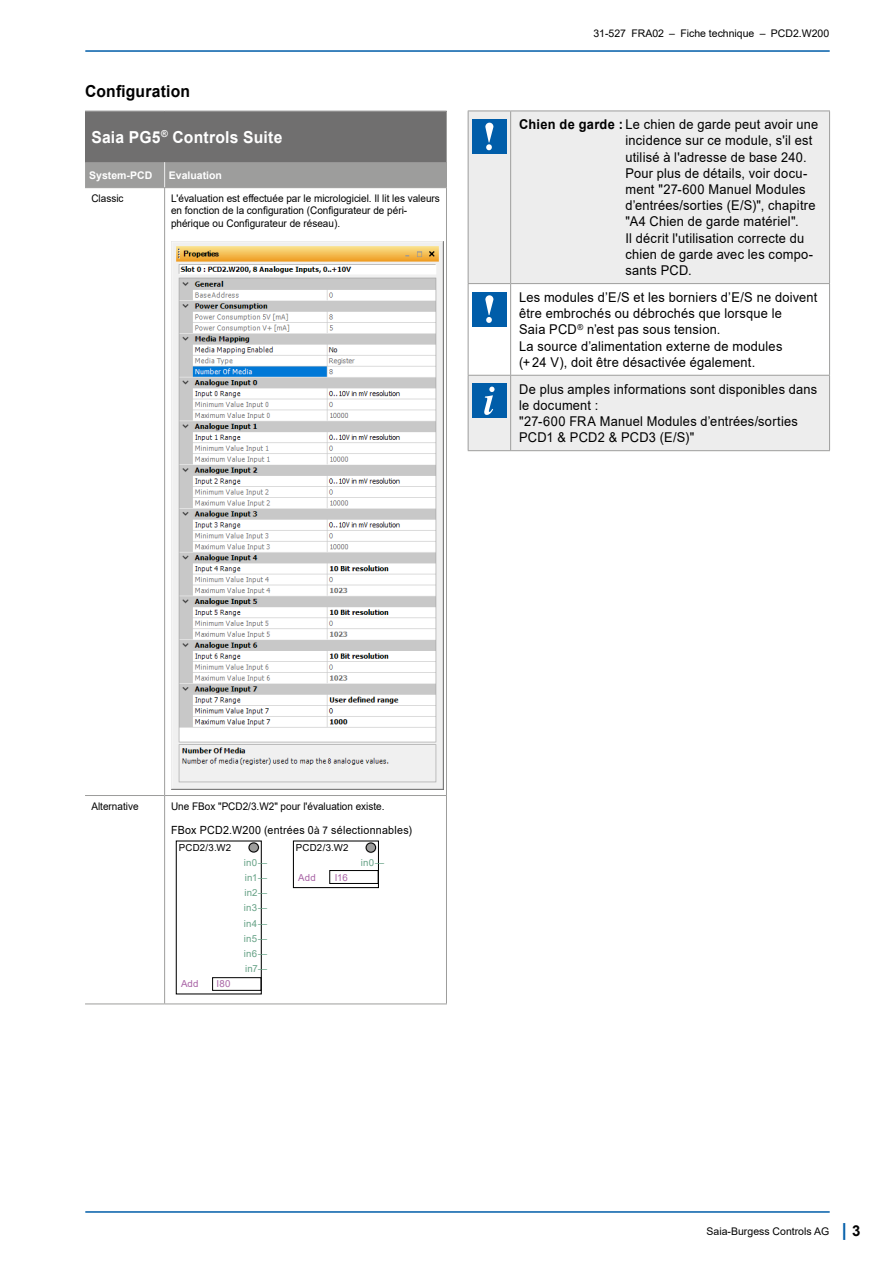
<style>
.page{position:relative;width:893px;height:1263px;background:#fff}
.page>*{position:absolute;margin:0;border:0;box-sizing:border-box;transform-origin:0 0}
.Text__Titel_1_Subtit{font:700 16.5px "Arial";letter-spacing:.015em;color:#fff;scale:.95 1}
.Text__Titel_1_Subtit-2{font:700 16.5px "Arial";letter-spacing:.015em;color:#000;scale:.95 1}
.Text__left_justified{font:13.5px/16.2px "Arial";letter-spacing:.02em;color:#000;scale:.95 1}
.Text__Caption__7_5_8{font:11.25px "Arial";letter-spacing:.025em;color:#000;scale:.95 1}
.Tables__Data-Row__7{font:10.5px/12.6px "Arial";color:#000;scale:.95 1}
.Tables__Data-Row__7-2{font:10.5px "Arial";color:#000}
.Tables__Data_Column{font:700 10.5px "Arial";color:#fff}
.t1{font:9.6px "Arial";letter-spacing:.015em;color:#65a185}
.t2{font:9.6px "Arial";letter-spacing:.02em;color:#000}
.t3{font:9.6px "Arial";letter-spacing:.015em;color:#a863a5}
.s1{font-weight:700}
.s2{font-size:10.5px}
.s3{font-weight:700;font-size:18px;color:#005da9}
.s4{font-weight:700;font-size:15px}
</style>
<div class="page">
<hr style="left:86px;top:1211px;width:743px;height:2px;background:#005da9">
<hr style="left:86px;top:50px;width:743px;height:2px;background:#005da9">
<div style="left:85px;top:111px;width:361px;height:51px;background:#706f6f"></div>
<svg style="left:165px;top:796px;width:214px;height:207px"></svg>
<hr style="left:446px;top:112px;width:1px;height:50px;background:#9d9d9c">
<hr style="left:85px;top:111px;width:80px;height:1px;background:#9d9d9c">
<hr style="left:165px;top:111px;width:282px;height:1px;background:#9d9d9c">
<div style="left:85px;top:162px;width:362px;height:25px;background:#9d9d9c"></div>
<hr style="left:85px;top:187px;width:80px;height:1px;background:#9d9d9c">
<hr style="left:165px;top:187px;width:282px;height:1px;background:#9d9d9c">
<hr style="left:164px;top:188px;width:1px;height:607px;background:#9d9d9c">
<hr style="left:164px;top:796px;width:1px;height:207px;background:#9d9d9c">
<hr style="left:446px;top:188px;width:1px;height:607px;background:#9d9d9c">
<hr style="left:85px;top:795px;width:80px;height:1px;background:#9d9d9c">
<hr style="left:165px;top:795px;width:282px;height:1px;background:#9d9d9c">
<hr style="left:446px;top:796px;width:1px;height:207px;background:#9d9d9c">
<hr style="left:85px;top:1003px;width:80px;height:1px;background:#9d9d9c">
<hr style="left:165px;top:1003px;width:282px;height:1px;background:#9d9d9c">
<img style="left:171px;top:242px;width:272px;height:547px">
<div style="left:293px;top:841px;width:85px;height:46px;background:#fff"></div>
<div style="left:293px;top:840px;width:86px;height:48px;border:1px solid #000"></div>
<svg style="left:365px;top:842px;width:12px;height:11px"></svg>
<div style="left:366px;top:843px;width:10px;height:9px;background:#9d9d9c;border-radius:50%"></div>
<div style="left:366px;top:843px;width:10px;height:9px;border:1px solid #000;border-radius:50%"></div>
<div style="left:329px;top:870px;width:49px;height:14px;border:1px solid #000"></div>
<div style="left:176px;top:841px;width:85px;height:153px;background:#fff"></div>
<div style="left:176px;top:840px;width:86px;height:154px;border:1px solid #000"></div>
<svg style="left:248px;top:842px;width:11px;height:11px"></svg>
<div style="left:249px;top:843px;width:9px;height:9px;background:#9d9d9c;border-radius:50%"></div>
<div style="left:249px;top:843px;width:10px;height:9px;border:1px solid #000;border-radius:50%"></div>
<div style="left:212px;top:977px;width:49px;height:13px;border:1px solid #000"></div>
<div style="left:511px;top:112px;width:318px;height:338px;background:#ededed"></div>
<div style="left:511px;top:284px;width:319px;height:91px;background:#fff"></div>
<hr style="left:511px;top:375px;width:319px;height:1px;background:#9d9d9c">
<hr style="left:829px;top:376px;width:1px;height:74px;background:#9d9d9c">
<hr style="left:511px;top:450px;width:319px;height:1px;background:#9d9d9c">
<hr style="left:511px;top:111px;width:319px;height:1px;background:#9d9d9c">
<hr style="left:829px;top:111px;width:1px;height:172px;background:#9d9d9c">
<hr style="left:511px;top:283px;width:319px;height:1px;background:#9d9d9c">
<hr style="left:829px;top:284px;width:1px;height:91px;background:#9d9d9c">
<svg style="left:468px;top:111px;width:43px;height:340px"></svg>
<p class="Text__Titel_1_Subtit-2" style="left:85px;top:80px;width:112px">Configuration</p>
<p class="Text__Titel_1_Subtit" style="left:91px;top:125px;width:203px">Saia PG5<sup>®</sup> Controls Suite</p>
<p class="Tables__Data_Column" style="left:89px;top:168px;width:65px">System-PCD</p>
<p class="Tables__Data_Column" style="left:169px;top:168px;width:55px">Evaluation</p>
<p class="Tables__Data-Row__7" style="left:91px;top:192px;width:35px">Classic</p>
<p class="Tables__Data-Row__7" style="left:171px;top:192px;width:285px">L'évaluation est effectuée par le micrologiciel. Il lit les valeurs en fonction de la configuration (Configurateur de péri&shy;phérique ou Configurateur de réseau).</p>
<p class="Tables__Data-Row__7-2" style="left:593px;top:26px;width:237px">31-527 FRA02 – Fiche technique – PCD2.W200</p>
<p class="Text__left_justified" style="left:625px;top:116px;width:204px;text-indent:-106px"><span class="s1">Chien de garde :</span> Le chien de garde peut avoir une incidence sur ce module, s'il est utilisé à l'adresse de base 240.<br>Pour plus de détails, voir docu&shy;ment "27-600 Manuel Modules d’entrées/sorties (E/S)", chapitre "A4 Chien de garde matériel".<br>Il décrit l'utilisation correcte du chien de garde avec les compo&shy;sants PCD.</p>
<p class="Text__left_justified" style="left:519px;top:289px;width:315px">Les modules d’E/S et les borniers d’E/S ne doivent être embrochés ou débrochés que lorsque le<br>Saia PCD<sup>®</sup> n’est pas sous tension.<br>La source d’alimentation externe de modules<br>(+24 V), doit être désactivée également.</p>
<p class="Text__left_justified" style="left:519px;top:381px;width:315px">De plus amples informations sont disponibles dans le document :<br>"27-600 FRA Manuel Modules d’entrées/sorties PCD1 &amp; PCD2 &amp; PCD3 (E/S)"</p>
<p class="Tables__Data-Row__7" style="left:91px;top:799px;width:51px">Alternative</p>
<p class="Tables__Data-Row__7" style="left:171px;top:799px;width:226px">Une FBox "PCD2/3.W2" pour l'évaluation existe.</p>
<p class="Text__Caption__7_5_8" style="left:171px;top:822px;width:255px">FBox PCD2.W200 (entrées 0<span class="s2">à 7</span> sélectionnables)</p>
<p class="t2" style="left:296px;top:841px;width:54px">PCD2/3.W2</p>
<p class="t1" style="left:361px;top:856px;width:25px">in0―</p>
<p class="t3" style="left:298px;top:871px;width:19px">Add</p>
<p class="t3" style="left:335px;top:871px;width:15px">I16</p>
<p class="t2" style="left:179px;top:841px;width:54px">PCD2/3.W2</p>
<p class="t1" style="left:244px;top:856px;width:25px">in0―</p>
<p class="t1" style="left:245px;top:871px;width:24px">in1―</p>
<p class="t1" style="left:244px;top:886px;width:24px">in2―</p>
<p class="t1" style="left:244px;top:901px;width:25px">in3―</p>
<p class="t1" style="left:244px;top:916px;width:25px">in4―</p>
<p class="t1" style="left:244px;top:932px;width:25px">in5―</p>
<p class="t1" style="left:244px;top:947px;width:25px">in6―</p>
<p class="t1" style="left:245px;top:962px;width:24px">in7―</p>
<p class="t3" style="left:181px;top:977px;width:19px">Add</p>
<p class="t3" style="left:217px;top:977px;width:16px">I80</p>
<p class="Tables__Data-Row__7-2" style="left:707px;top:1224px;width:155px">Saia-Burgess Controls AG <span class="s3">|</span> <span class="s4">3</span></p>
</div>
